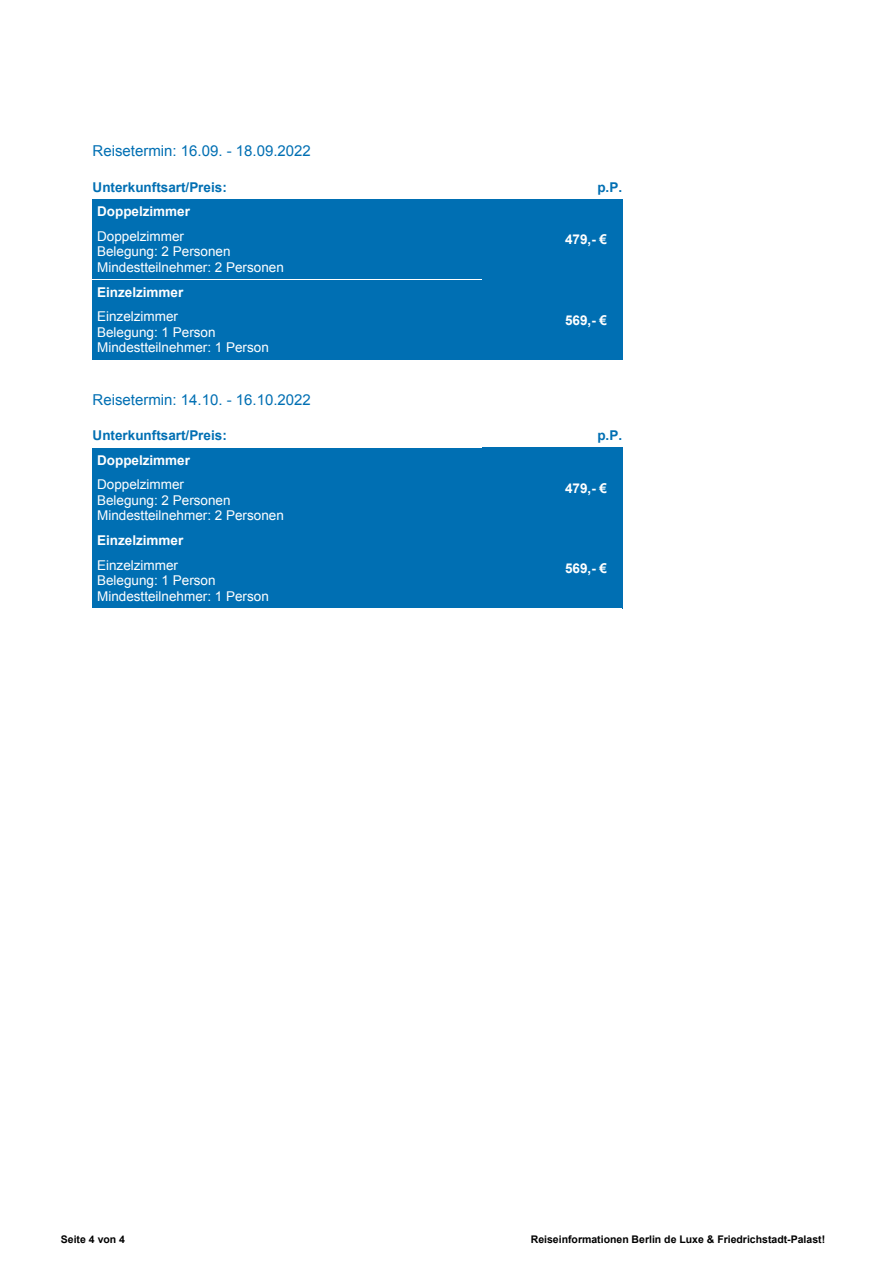
<style>
.page{position:relative;width:893px;height:1263px;background:#fff}
.page>*{position:absolute;margin:0;border:0;box-sizing:border-box;transform-origin:0 0}
.t1{font:15px "Arial";color:#006fb3}
.t2{font:13.5px/15.6px "Arial";color:#fff}
.t3{font:700 13.5px "Arial";color:#fff}
.t4{font:700 13.5px "Arial";color:#006fb3}
.t5{font:700 10.5px "Arial";color:#000}
</style>
<div class="page">
<div style="left:93px;top:199px;width:389px;height:25px;background:#006fb3"></div>
<div style="left:93px;top:224px;width:389px;height:55px;background:#006fb3"></div>
<div style="left:482px;top:199px;width:18px;height:80px;background:#006fb3"></div>
<div style="left:500px;top:199px;width:122px;height:80px;background:#006fb3"></div>
<div style="left:93px;top:280px;width:389px;height:24px;background:#006fb3"></div>
<div style="left:93px;top:304px;width:389px;height:56px;background:#006fb3"></div>
<div style="left:482px;top:280px;width:18px;height:80px;background:#006fb3"></div>
<div style="left:500px;top:280px;width:122px;height:80px;background:#006fb3"></div>
<div style="left:93px;top:448px;width:389px;height:24px;background:#006fb3"></div>
<div style="left:93px;top:472px;width:389px;height:56px;background:#006fb3"></div>
<div style="left:482px;top:448px;width:18px;height:80px;background:#006fb3"></div>
<div style="left:500px;top:448px;width:122px;height:80px;background:#006fb3"></div>
<div style="left:93px;top:528px;width:389px;height:25px;background:#006fb3"></div>
<div style="left:93px;top:553px;width:389px;height:55px;background:#006fb3"></div>
<div style="left:482px;top:528px;width:18px;height:80px;background:#006fb3"></div>
<div style="left:500px;top:528px;width:122px;height:80px;background:#006fb3"></div>
<p class="t1" style="left:93px;top:145px;width:220px">Reisetermin: 16.09. - 18.09.2022</p>
<p class="t4" style="left:93px;top:182px;width:136px">Unterkunftsart/Preis:</p>
<p class="t4" style="left:597px;top:182px;width:26px">p.P.</p>
<p class="t3" style="left:97px;top:207px;width:94px">Doppelzimmer</p>
<p class="t2" style="left:97px;top:230px;width:188px">Doppelzimmer<br>Belegung: 2 Personen<br>Mindestteilnehmer: 2 Personen</p>
<p class="t3" style="left:565px;top:234px;width:43px">479,- €</p>
<p class="t3" style="left:97px;top:287px;width:88px">Einzelzimmer</p>
<p class="t2" style="left:97px;top:310px;width:173px">Einzelzimmer<br>Belegung: 1 Person<br>Mindestteilnehmer: 1 Person</p>
<p class="t3" style="left:565px;top:315px;width:43px">569,- €</p>
<p class="t1" style="left:93px;top:394px;width:220px">Reisetermin: 14.10. - 16.10.2022</p>
<p class="t4" style="left:93px;top:430px;width:136px">Unterkunftsart/Preis:</p>
<p class="t4" style="left:597px;top:430px;width:26px">p.P.</p>
<p class="t3" style="left:97px;top:455px;width:94px">Doppelzimmer</p>
<p class="t2" style="left:97px;top:478px;width:188px">Doppelzimmer<br>Belegung: 2 Personen<br>Mindestteilnehmer: 2 Personen</p>
<p class="t3" style="left:565px;top:483px;width:43px">479,- €</p>
<p class="t3" style="left:97px;top:535px;width:88px">Einzelzimmer</p>
<p class="t2" style="left:97px;top:558px;width:173px">Einzelzimmer<br>Belegung: 1 Person<br>Mindestteilnehmer: 1 Person</p>
<p class="t3" style="left:565px;top:563px;width:43px">569,- €</p>
<p class="t5" style="left:61px;top:1235px;width:66px">Seite 4 von 4</p>
<p class="t5" style="left:531px;top:1235px;width:296px">Reiseinformationen Berlin de Luxe &amp; Friedrichstadt-Palast!</p>
</div>
